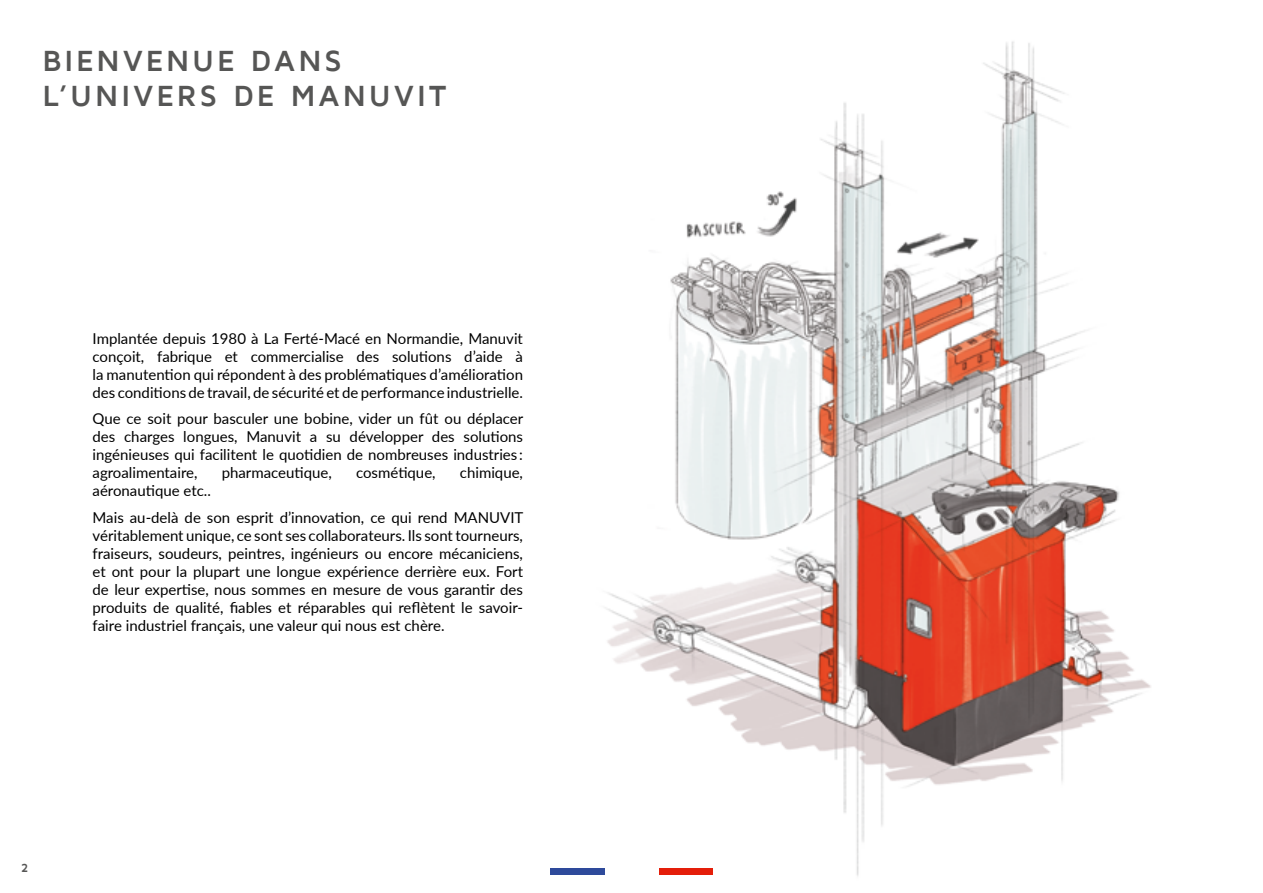
<style>
.page{position:relative;width:1263px;height:893px;background:#fff}
.page>*{position:absolute;margin:0;border:0;box-sizing:border-box;transform-origin:0 0}
.t1{font:700 30px/34.5px "Maven Pro";letter-spacing:.1em;color:#565655}
.t2{font:15px/18px "Lato";color:#000;text-align:justify}
.t3{font:700 12px "Maven Pro";color:#565655}
</style>
<div class="page">
<div style="left:550px;top:868px;width:54px;height:7px;background:#2e4a9b"></div>
<img style="left:604px;top:41px;width:547px;height:835px">
<h1 class="t1" style="left:43px;top:44px;width:405px">BIENVENUE DANS<br>L’UNIVERS DE MANUVIT</h1>
<p class="t2" style="left:93px;top:329px;width:432px">Implantée depuis 1980 à La Ferté-Macé en Normandie, Manuvit conçoit, fabrique et commercialise des solutions d’aide à la manutention qui répondent à des problématiques d’amélioration des conditions de travail, de sécurité et de performance industrielle.</p>
<p class="t2" style="left:93px;top:409px;width:432px">Que ce soit pour basculer une bobine, vider un fût ou déplacer des charges longues, Manuvit a su développer des solutions ingénieuses qui facilitent le quotidien de nombreuses industries : agroalimentaire,</p>
<p class="t2" style="left:222px;top:463px;width:112px">pharmaceutique,</p>
<p class="t2" style="left:356px;top:463px;width:81px">cosmétique,</p>
<p class="t2" style="left:460px;top:463px;width:65px">chimique,</p>
<p class="t2" style="left:93px;top:477px;width:432px;line-height:26.5px">aéronautique etc..<br>Mais au-delà de son esprit d’innovation, ce qui rend MANUVIT</p>
<p class="t2" style="left:93px;top:526px;width:432px">véritablement unique, ce sont ses collaborateurs. Ils sont tourneurs, fraiseurs, soudeurs, peintres, ingénieurs ou encore mécaniciens, et ont pour la plupart une longue expérience derrière eux. Fort de leur expertise, nous sommes en mesure de vous garantir des produits de qualité, fiables et réparables qui reflètent le savoir&shy;faire industriel français, une valeur qui nous est chère.</p>
<p class="t3" style="left:21px;top:861px;width:9px">2</p>
</div>
